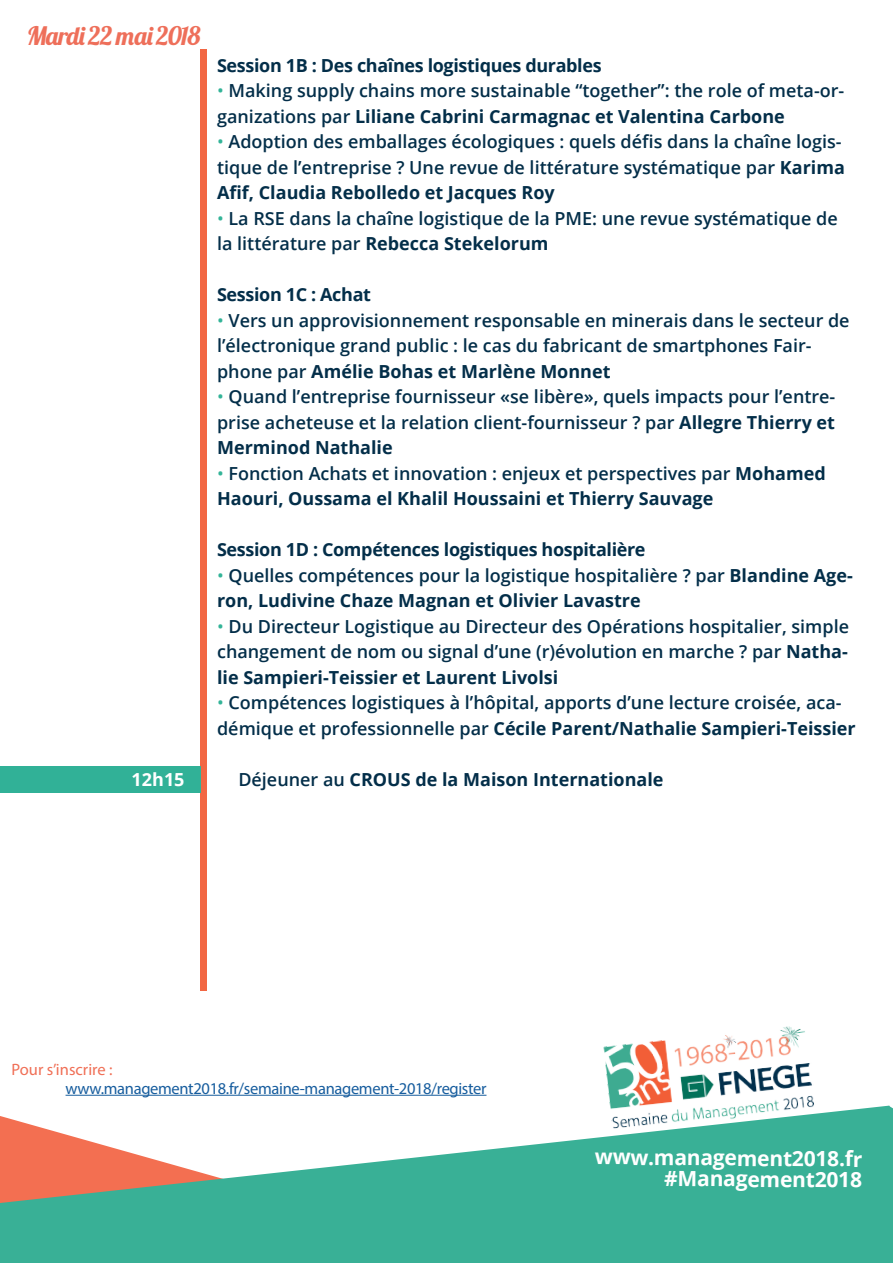
<style>
.page{position:relative;width:893px;height:1263px;background:#fff}
.page>*{position:absolute;margin:0;border:0;box-sizing:border-box;transform-origin:0 0}
.t1{font:25.5px "Lobster 1.4";letter-spacing:-.03em;color:#ee6f5a}
.t2{font:700 21px "Open Sans";color:#fff}
.t3{font:600 18px/25.5px "Open Sans";color:#032e49}
.t4{font:700 18px/25.5px "Open Sans";color:#032e49}
.t5{font:700 18px "Open Sans";letter-spacing:-.02em;color:#032e49}
.t6{font:700 18px "Open Sans";color:#fff}
.t7{font:16.5px "Myriad Pro";letter-spacing:-.02em;color:#175d9e}
.t8{font:16.5px "Myriad Pro";color:#f06f56}
.s1{font-weight:400;color:#33b498}
.s2{font-weight:700}
.s3{font-weight:600}
</style>
<div class="page">
<svg style="left:0;top:1105px;width:890px;height:158px;fill:#39b096"></svg>
<hr style="left:66px;top:1095px;width:420px;height:1px;background:#175d9e">
<img style="left:603px;top:1026px;width:214px;height:107px">
<div style="left:794px;top:1106px;width:99px;height:157px;background:#39b096"></div>
<div style="left:200px;top:50px;width:7px;height:941px;background:#f26743"></div>
<div style="left:0;top:766px;width:200px;height:27px;background:#31b197"></div>
<p class="t1" style="left:27px;top:20px;width:175px">Mardi 22 mai 2018</p>
<p class="t6" style="left:132px;top:767px;width:54px">12h15</p>
<p class="t5" style="left:217px;top:53px;width:386px">Session 1B : Des chaînes logistiques durables</p>
<p class="t3" style="left:217px;top:78px;width:629px"><span class="s1">•</span> Making supply chains more sustainable “together”: the role of meta-or&shy;ganizations par <span class="s2">Liliane Cabrini Carmagnac et Valentina Carbone</span></p>
<p class="t3" style="left:217px;top:129px;width:629px"><span class="s1">•</span> Adoption des emballages écologiques : quels défis dans la chaîne logis&shy;tique de l’entreprise ? Une revue de littérature systématique par <span class="s2">Karima<br>Afif, Claudia Rebolledo et Jacques Roy</span></p>
<p class="t3" style="left:217px;top:205px;width:622px"><span class="s1">•</span> La RSE dans la chaîne logistique de la PME: une revue systématique de la littérature par <span class="s2">Rebecca Stekelorum</span></p>
<p class="t5" style="left:217px;top:282px;width:155px">Session 1C : Achat</p>
<p class="t3" style="left:217px;top:307px;width:634px"><span class="s1">•</span> Vers un approvisionnement responsable en minerais dans le secteur de l’électronique grand public : le cas du fabricant de smartphones Fair&shy;phone par <span class="s2">Amélie Bohas et Marlène Monnet</span></p>
<p class="t3" style="left:217px;top:384px;width:620px;text-align:justify"><span class="s1">•</span> Quand l’entreprise fournisseur «se libère», quels impacts pour l’entre&shy;prise acheteuse et la relation client-fournisseur ? par <span class="s2">Allegre Thierry et Merminod Nathalie</span></p>
<p class="t4" style="left:217px;top:460px;width:610px"><span class="s1">•</span> <span class="s3">Fonction Achats et innovation : enjeux et perspectives par</span> Mohamed<br>Haouri, Oussama el Khalil Houssaini et Thierry Sauvage</p>
<p class="t5" style="left:217px;top:537px;width:430px">Session 1D : Compétences logistiques hospitalière</p>
<p class="t4" style="left:217px;top:562px;width:637px"><span class="s1">•</span> <span class="s3">Quelles compétences pour la logistique hospitalière ? par</span> Blandine Age&shy;ron, Ludivine Chaze Magnan et Olivier Lavastre</p>
<p class="t3" style="left:217px;top:613px;width:633px;text-align:justify"><span class="s1">•</span> Du Directeur Logistique au Directeur des Opérations hospitalier, simple changement de nom ou signal d’une (r)évolution en marche ? par <span class="s2">Natha&shy;lie Sampieri-Teissier et Laurent Livolsi</span></p>
<p class="t3" style="left:217px;top:690px;width:640px"><span class="s1">•</span> Compétences logistiques à l’hôpital, apports d’une lecture croisée, aca&shy;démique et professionnelle par <span class="s2">Cécile Parent/Nathalie Sampieri-Teissier</span></p>
<p class="t4" style="left:238px;top:766px;width:427px"><span class="s3">Déjeuner au</span> CROUS de la Maison Internationale</p>
<p class="t8" style="left:12px;top:1059px;width:103px">Pour s’inscrire :</p>
<p class="t7" style="left:66px;top:1078px;width:422px">www.management2018.fr/semaine-management-2018/register</p>
<p class="t2" style="left:595px;top:1140px;width:269px;rotate:1deg">www.management2018.fr</p>
<p class="t2" style="left:665px;top:1162px;width:199px;rotate:1deg">#Management2018</p>
</div>
